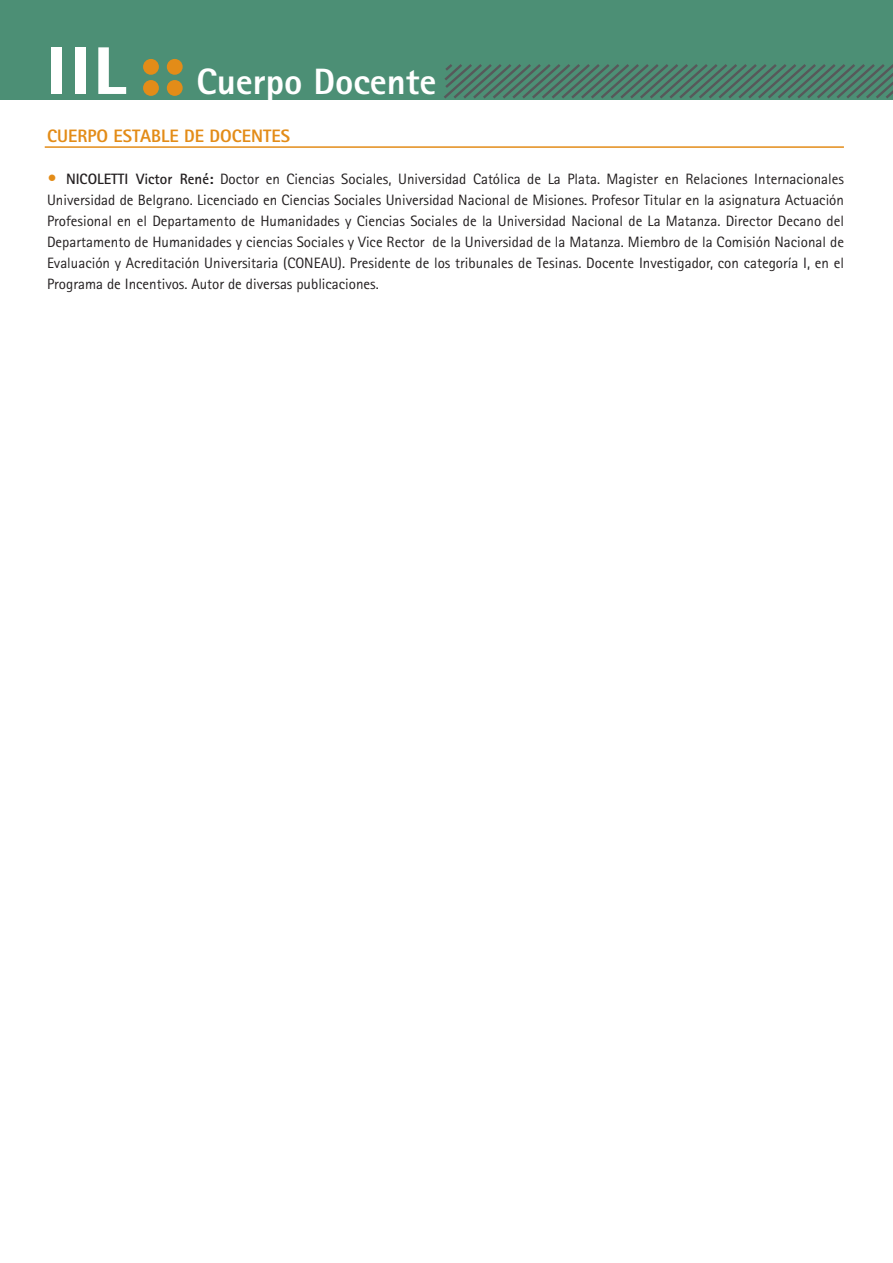
<style>
.page{position:relative;width:893px;height:1263px;background:#fff}
.page>*{position:absolute;margin:0;border:0;box-sizing:border-box;transform-origin:0 0}
.t1{font:800 36.75px "AT Rotis Sans Serif";color:#fff}
.t2{font:800 18px "AT Rotis Sans Serif";color:#e38c18}
.t3{font:15px/21px "AT Rotis Sans Serif";color:#231f20;text-align:justify}
.s1{font-weight:800;font-size:18px;color:#e38c18}
.s2{font-weight:700}
</style>
<div class="page">
<div style="left:0;top:0;width:893px;height:99px;background:#4c8f75"></div>
<div style="left:51px;top:47px;width:11px;height:47px;background:#fff"></div>
<div style="left:76px;top:47px;width:10px;height:47px;background:#fff"></div>
<svg style="left:98px;top:47px;width:28px;height:47px"></svg>
<div style="left:143px;top:59px;width:16px;height:16px;background:#e38c18;border-radius:50%"></div>
<div style="left:167px;top:59px;width:16px;height:16px;background:#e38c18;border-radius:50%"></div>
<div style="left:143px;top:80px;width:16px;height:16px;background:#e38c18;border-radius:50%"></div>
<div style="left:167px;top:80px;width:16px;height:16px;background:#e38c18;border-radius:50%"></div>
<svg style="left:444px;top:64px;width:449px;height:35px"></svg>
<hr style="left:45px;top:146px;width:799px;height:2px;background:#e38c18">
<h1 class="t1" style="left:196px;top:58px;width:241px">Cuerpo Docente</h1>
<p class="t2" style="left:47px;top:124px;width:245px">CUERPO ESTABLE DE DOCENTES</p>
<p class="t3" style="left:47px;top:168px;width:798px"><span class="s1">•</span> <span class="s2">NICOLETTI Victor René:</span> Doctor en Ciencias Sociales, Universidad Católica de La Plata. Magister en Relaciones Internacionales Universidad de Belgrano. Licenciado en Ciencias Sociales Universidad Nacional de Misiones. Profesor Titular en la asignatura Actuación Profesional en el Departamento de Humanidades y Ciencias Sociales de la Universidad Nacional de La Matanza. Director Decano del Departamento de Humanidades y ciencias Sociales y Vice Rector de la Universidad de la Matanza. Miembro de la Comisión Nacional de Evaluación y Acreditación Universitaria (CONEAU). Presidente de los tribunales de Tesinas. Docente Investigador, con categoría I, en el Programa de Incentivos. Autor de diversas publicaciones.</p>
</div>
